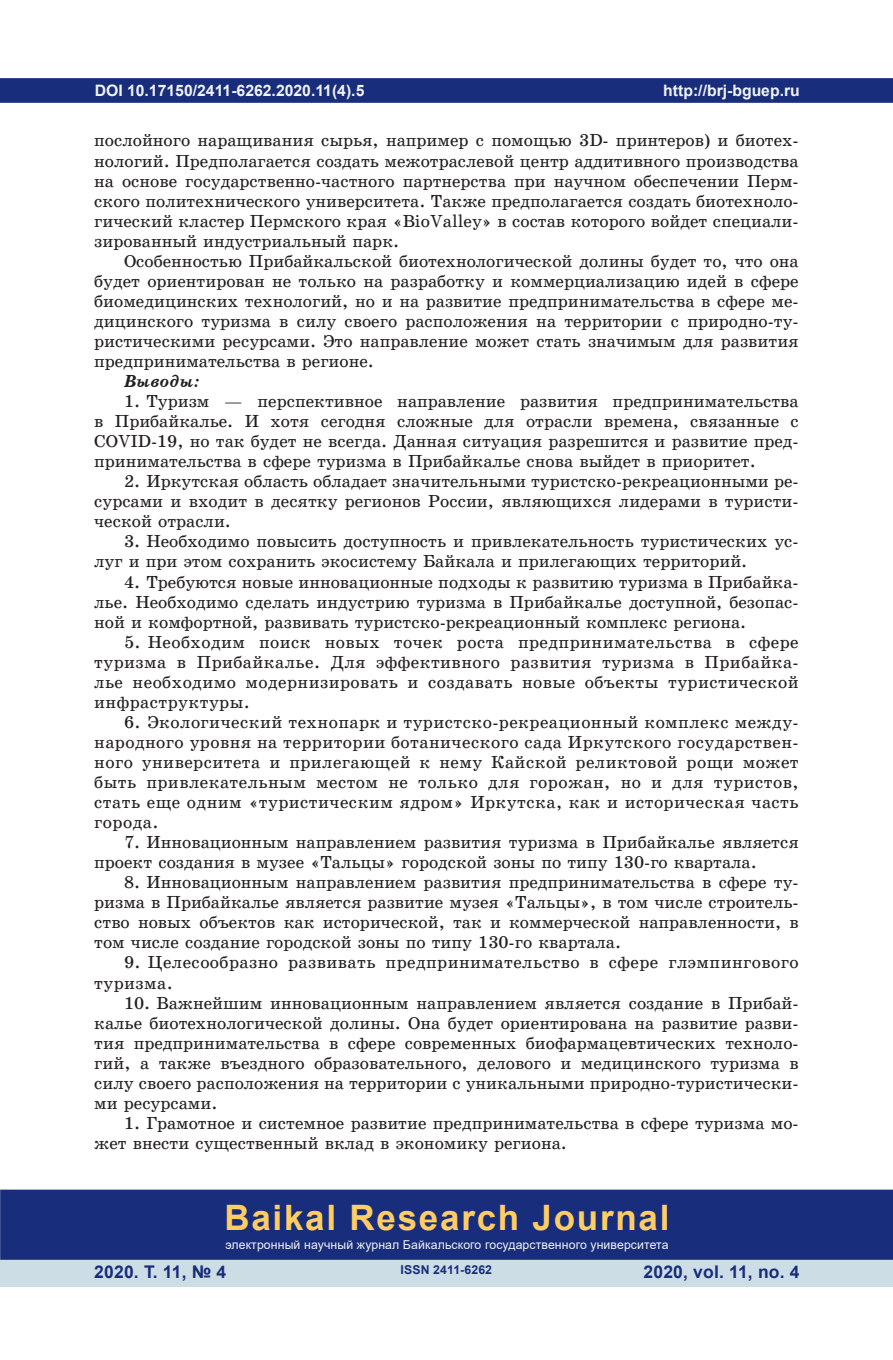
<style>
.page{position:relative;width:893px;height:1360px;background:#fff}
.page>*{position:absolute;margin:0;border:0;box-sizing:border-box;transform-origin:0 0}
.t1{font:700 35px "Arial";letter-spacing:.05em;color:#fecd64}
.Текст{font:17.5px/19.9px "School Book C";color:#231f20;text-align:justify}
.Текст-2{font:17.5px/19.9px "School Book C";letter-spacing:.025em;color:#231f20}
.t2{font:700 17.5px "Arial";letter-spacing:.01em;color:#182d7c}
.Текст-3{font:italic 17.5px "School Book C Bold";color:#231f20}
.t3{font:700 15.75px "Arial";color:#f2f3f4}
.t4{font:12.25px "Arial";letter-spacing:.01em;color:#f2f3f4}
.t5{font:700 12.25px "Arial";letter-spacing:.01em;color:#182d7c}
</style>
<div class="page">
<div style="left:0;top:78px;width:893px;height:25px;background:#182d7c;border:2px solid #182d7c"></div>
<div style="left:0;top:1258px;width:893px;height:28px;background:#cddde6"></div>
<div style="left:0;top:1189px;width:893px;height:70px;background:#182d7c;border:2px solid #182d7c"></div>
<p class="t3" style="left:95px;top:79px;width:271px">DOI 10.17150/2411-6262.2020.11(4).5</p>
<p class="t3" style="left:663px;top:79px;width:138px">http://brj-bguep.ru</p>
<p class="Текст" style="left:94px;top:131px;width:706px">послойного наращивания сырья, например с помощью 3D- принтеров) и биотех&shy;нологий. Предполагается создать межотраслевой центр аддитивного производства на основе государственно-частного партнерства при научном обеспечении Перм&shy;ского политехнического университета. Также предполагается создать биотехноло&shy;гический кластер Пермского края «BioValley» в состав которого войдет специали&shy;зированный индустриальный парк.</p>
<p class="Текст" style="left:94px;top:251px;width:706px;text-indent:30px">Особенностью Прибайкальской биотехнологической долины будет то, что она будет ориентирован не только на разработку и коммерциализацию идей в сфере биомедицинских технологий, но и на развитие предпринимательства в сфере ме&shy;дицинского туризма в силу своего расположения на территории с природно-ту&shy;ристическими ресурсами. Это направление может стать значимым для развития предпринимательства в регионе.</p>
<p class="Текст-3" style="left:124px;top:371px;width:77px">Выводы:</p>
<p class="Текст" style="left:94px;top:391px;width:706px;text-indent:30px">1. Туризм — перспективное направление развития предпринимательства в Прибайкалье. И хотя сегодня сложные для отрасли времена, связанные с COVID-19, но так будет не всегда. Данная ситуация разрешится и развитие пред&shy;принимательства в сфере туризма в Прибайкалье снова выйдет в приоритет.</p>
<p class="Текст" style="left:94px;top:471px;width:706px;text-indent:30px">2. Иркутская область обладает значительными туристско-рекреационными ре&shy;сурсами и входит в десятку регионов России, являющихся лидерами в туристи&shy;ческой отрасли.</p>
<p class="Текст" style="left:94px;top:531px;width:706px;text-indent:30px">3. Необходимо повысить доступность и привлекательность туристических ус&shy;луг и при этом сохранить экосистему Байкала и прилегающих территорий.</p>
<p class="Текст" style="left:94px;top:572px;width:706px;text-indent:30px">4. Требуются новые инновационные подходы к развитию туризма в Прибайка&shy;лье. Необходимо сделать индустрию туризма в Прибайкалье доступной, безопас&shy;ной и комфортной, развивать туристско-рекреационный комплекс региона.</p>
<p class="Текст" style="left:94px;top:632px;width:706px;text-indent:30px">5. Необходим поиск новых точек роста предпринимательства в сфере туризма в Прибайкалье. Для эффективного развития туризма в Прибайка&shy;лье необходимо модернизировать и создавать новые объекты туристической инфраструктуры.</p>
<p class="Текст" style="left:94px;top:712px;width:706px;text-indent:30px">6. Экологический технопарк и туристско-рекреационный комплекс между&shy;народного уровня на территории ботанического сада Иркутского государствен&shy;ного университета и прилегающей к нему Кайской реликтовой рощи может быть привлекательным местом не только для горожан, но и для туристов, стать еще одним «туристическим ядром» Иркутска, как и историческая часть города.</p>
<p class="Текст" style="left:94px;top:832px;width:706px;text-indent:30px">7. Инновационным направлением развития туризма в Прибайкалье является проект создания в музее «Тальцы» городской зоны по типу 130-го квартала.</p>
<p class="Текст" style="left:94px;top:872px;width:706px;text-indent:30px">8. Инновационным направлением развития предпринимательства в сфере ту&shy;ризма в Прибайкалье является развитие музея «Тальцы», в том числе строитель&shy;ство новых объектов как исторической, так и коммерческой направленности, в том числе создание городской зоны по типу 130-го квартала.</p>
<p class="Текст-2" style="left:94px;top:952px;width:706px;text-indent:30px">9. Целесообразно развивать предпринимательство в сфере глэмпингового туризма.</p>
<p class="Текст" style="left:94px;top:992px;width:706px;text-indent:30px">10. Важнейшим инновационным направлением является создание в Прибай&shy;калье биотехнологической долины. Она будет ориентирована на развитие разви&shy;тия предпринимательства в сфере современных биофармацевтических техноло&shy;гий, а также въездного образовательного, делового и медицинского туризма в силу своего расположения на территории с уникальными природно-туристически&shy;ми ресурсами.</p>
<p class="Текст" style="left:94px;top:1113px;width:706px;text-indent:30px">1. Грамотное и системное развитие предпринимательства в сфере туризма мо&shy;жет внести существенный вклад в экономику региона.</p>
<h1 class="t1" style="left:224px;top:1192px;width:447px">Baikal Research Journal</h1>
<p class="t4" style="left:225px;top:1236px;width:445px">электронный научный журнал Байкальского государственного университета</p>
<p class="t2" style="left:94px;top:1259px;width:134px">2020. Т. 11, № 4</p>
<p class="t5" style="left:401px;top:1261px;width:93px">ISSN 2411-6262</p>
<p class="t2" style="left:643px;top:1259px;width:158px">2020, vol. 11, no. 4</p>
</div>
